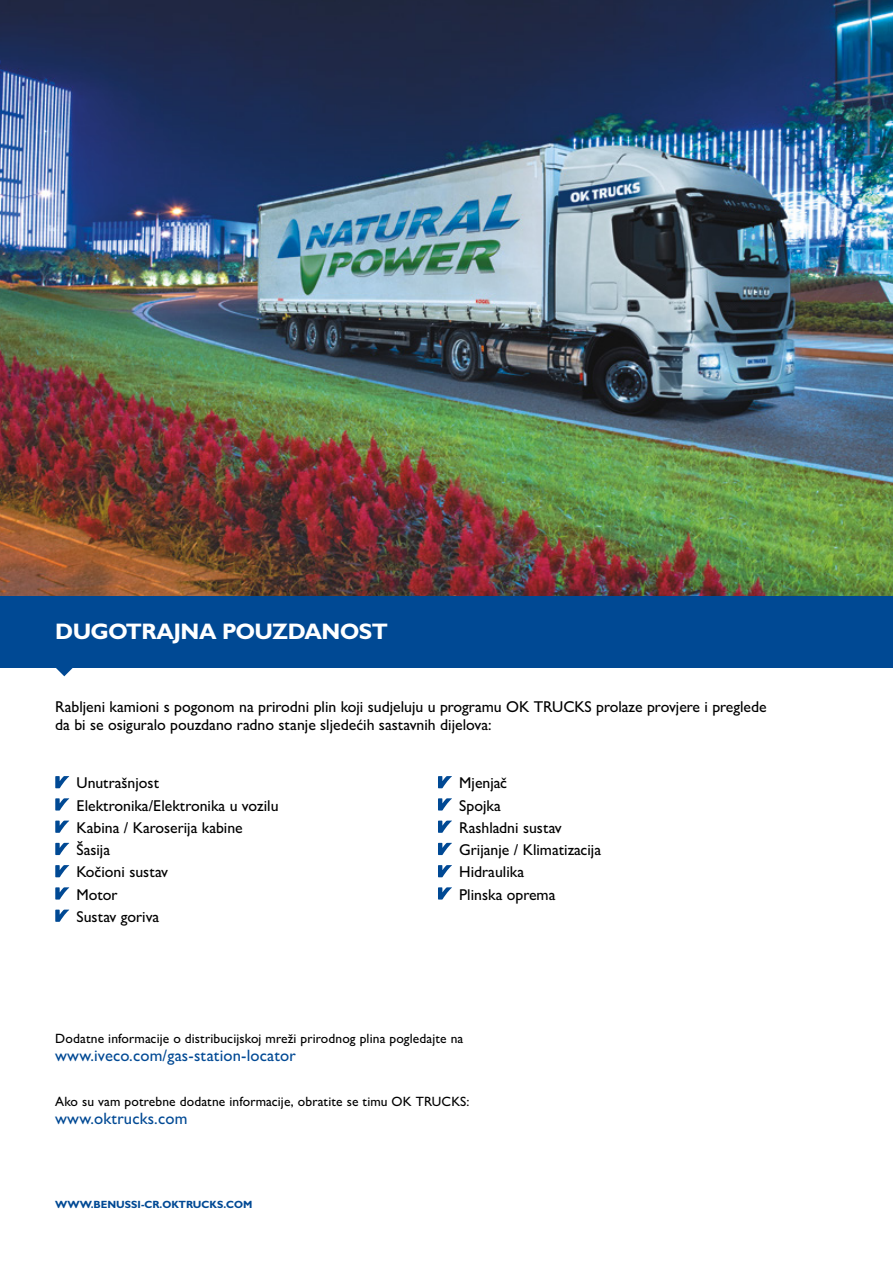
<style>
.page{position:relative;width:893px;height:1263px;background:#fff}
.page>*{position:absolute;margin:0;border:0;box-sizing:border-box;transform-origin:0 0}
.t1{font:700 22.5px "Gill Sans MT Pro";letter-spacing:-.02em;color:#fff}
.t2{font:500 16.5px "Gill Sans MT Pro";letter-spacing:.01em;color:#004994}
.t3{font:500 15.75px/22.2px "Gill Sans MT Pro";color:#000}
.t4{font:500 13.5px "Gill Sans MT Pro";letter-spacing:.01em;color:#000}
.t5{font:700 10.5px "Gill Sans MT Pro";color:#004994}
</style>
<div class="page">
<svg style="left:55px;top:776px;width:14px;height:12px"></svg>
<svg style="left:55px;top:798px;width:14px;height:12px"></svg>
<svg style="left:55px;top:820px;width:14px;height:13px"></svg>
<svg style="left:55px;top:843px;width:14px;height:12px"></svg>
<svg style="left:55px;top:865px;width:14px;height:12px"></svg>
<svg style="left:55px;top:887px;width:14px;height:12px"></svg>
<svg style="left:55px;top:909px;width:14px;height:13px"></svg>
<svg style="left:438px;top:776px;width:14px;height:12px"></svg>
<svg style="left:438px;top:798px;width:14px;height:12px"></svg>
<svg style="left:438px;top:820px;width:14px;height:13px"></svg>
<svg style="left:438px;top:843px;width:14px;height:12px"></svg>
<svg style="left:438px;top:865px;width:14px;height:12px"></svg>
<svg style="left:438px;top:887px;width:14px;height:12px"></svg>
<div style="left:0;top:595px;width:893px;height:73px;background:#004994"></div>
<svg style="left:56px;top:668px;width:17px;height:8px"></svg>
<img style="left:0;top:0;width:893px;height:595px">
<h1 class="t1" style="left:55px;top:618px;width:334px">DUGOTRAJNA POUZDANOST</h1>
<p class="t3" style="left:55px;top:698px;width:713px;line-height:18px">Rabljeni kamioni s pogonom na prirodni plin koji sudjeluju u programu OK TRUCKS prolaze provjere i preglede da bi se osiguralo pouzdano radno stanje sljedećih sastavnih dijelova:</p>
<p class="t3" style="left:77px;top:772px;width:204px">Unutrašnjost<br>Elektronika/Elektronika u vozilu<br>Kabina / Karoserija kabine<br>Šasija<br>Kočioni sustav<br>Motor<br>Sustav goriva</p>
<p class="t3" style="left:459px;top:772px;width:143px">Mjenjač<br>Spojka<br>Rashladni sustav<br>Grijanje / Klimatizacija<br>Hidraulika<br>Plinska oprema</p>
<p class="t4" style="left:55px;top:1030px;width:410px">Dodatne informacije o distribucijskoj mreži prirodnog plina pogledajte na</p>
<p class="t2" style="left:55px;top:1045px;width:242px">www.iveco.com/gas-station-locator</p>
<p class="t4" style="left:55px;top:1094px;width:416px">Ako su vam potrebne dodatne informacije, obratite se timu OK TRUCKS:</p>
<p class="t2" style="left:55px;top:1109px;width:134px">www.oktrucks.com</p>
<p class="t5" style="left:55px;top:1198px;width:199px">WWW.BENUSSI-CR.OKTRUCKS.COM</p>
</div>
